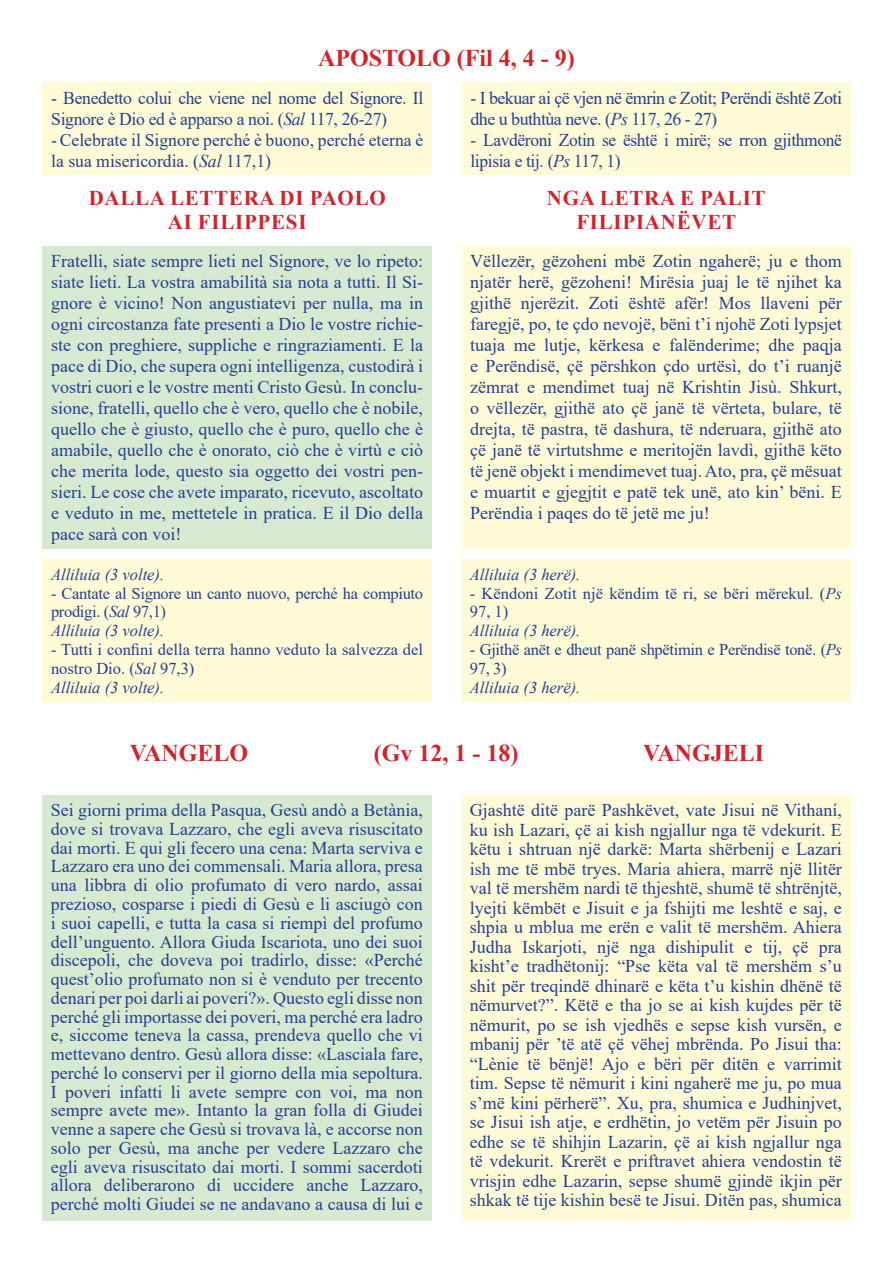
<style>
.page{position:relative;width:893px;height:1263px;background:#fff}
.page>*{position:absolute;margin:0;border:0;box-sizing:border-box;transform-origin:0 0}
.t1{font:700 24px "Times New Roman";color:#d1232a}
.t2{font:700 21px/24.2px "Times New Roman";letter-spacing:.035em;color:#d1232a;text-align:center}
.t3{font:18px/21px "Times New Roman";color:#253f8e;text-align:justify}
.t4{font:18px/21px "Times New Roman";letter-spacing:-.02em;color:#253f8e}
.t5{font:18px/21px "Times New Roman";letter-spacing:-.03em;color:#253f8e}
.t6{font:16.5px/19px "Times New Roman";letter-spacing:-.02em;color:#253f8e}
.t7{font:16.5px/18.9px "Times New Roman";color:#253f8e}
.t8{font:italic 16.5px "Times New Roman";color:#253f8e}
.s1{font-style:italic}
</style>
<div class="page">
<div style="left:43px;top:560px;width:389px;height:142px;background:#fffbd6"></div>
<div style="left:461px;top:560px;width:389px;height:142px;background:#fffbd6"></div>
<div style="left:43px;top:246px;width:389px;height:303px;background:#d8e9d2"></div>
<div style="left:462px;top:246px;width:388px;height:303px;background:#fffbd6"></div>
<div style="left:462px;top:83px;width:388px;height:92px;background:#fffbd6"></div>
<div style="left:43px;top:83px;width:389px;height:92px;background:#fffbd6"></div>
<div style="left:42px;top:795px;width:389px;height:425px;background:#d8e9d2"></div>
<div style="left:461px;top:795px;width:389px;height:425px;background:#fffbd6"></div>
<h1 class="t1" style="left:318px;top:41px;width:258px">APOSTOLO (Fil 4, 4 - 9)</h1>
<p class="t4" style="left:51px;top:87px;width:374px">- Benedetto colui che viene nel nome del Signore. Il<br>Signore è Dio ed è apparso a noi. (<span class="s1">Sal</span> 117, 26-27)</p>
<p class="t3" style="left:51px;top:129px;width:374px">- Celebrate il Signore perché è buono, perché eterna è la sua misericordia. (<span class="s1">Sal</span> 117,1)</p>
<p class="t5" style="left:470px;top:87px;width:373px">- I bekuar ai çë vjen në ëmrin e Zotit; Perëndi është Zoti dhe u buthtùa neve. (<span class="s1">Ps</span> 117, 26 - 27)</p>
<p class="t4" style="left:470px;top:129px;width:373px">- Lavdёroni Zotin se ёshtё i mirё; se rron gjithmonё lipisia e tij. (<span class="s1">Ps</span> 117, 1)</p>
<p class="t2" style="left:547px;top:185px;width:220px">NGA LETRA E PALIT<br>FILIPIANËVET</p>
<p class="t2" style="left:89px;top:185px;width:299px">DALLA LETTERA DI PAOLO<br>AI FILIPPESI</p>
<p class="t3" style="left:51px;top:250px;width:374px">Fratelli, siate sempre lieti nel Signore, ve lo ripeto: siate lieti. La vostra amabilità sia nota a tutti. Il Si&shy;gnore è vicino! Non angustiatevi per nulla, ma in ogni circostanza fate presenti a Dio le vostre richie&shy;ste con preghiere, suppliche e ringraziamenti. E la pace di Dio, che supera ogni intelligenza, custodirà i vostri cuori e le vostre menti Cristo Gesù. In conclu&shy;sione, fratelli, quello che è vero, quello che è nobile, quello che è giusto, quello che è puro, quello che è amabile, quello che è onorato, ciò che è virtù e ciò che merita lode, questo sia oggetto dei vostri pen&shy;sieri. Le cose che avete imparato, ricevuto, ascoltato e veduto in me, mettetele in pratica. E il Dio della pace sarà con voi!</p>
<p class="t3" style="left:470px;top:250px;width:373px">Vëllezër, gёzoheni mbë Zotin ngaherë; ju e thom njatёr herё, gёzoheni! Mirёsia juaj le tё njihet ka gjithё njerёzit. Zoti ёshtё afёr! Mos llaveni pёr faregjё, po, te çdo nevojë, bёni t’i njohё Zoti lypsjet tuaja me lutje, kërkesa e falёnderime; dhe paqja e Perёndisё, çё pёrshkon çdo urtësì, do t’i ruanjë zёmrat e mendimet tuaj në Krishtin Jisù. Shkurt, o vёllezёr, gjithё ato çё janё të vёrteta, bulare, tё drejta, tё pastra, tё dashura, tё nderuara, gjithë ato çë janë tё virtutshme e meritojën lavdì, gjithë këto të jenë objekt i mendimevet tuaj. Ato, pra, çё mёsuat e muartit e gjegjtit e patё tek unё, ato kin’ bёni. E Perёndia i paqes do tё jetё me ju!</p>
<p class="t8" style="left:51px;top:563px;width:115px">Alliluia (3 volte).</p>
<p class="t6" style="left:51px;top:583px;width:374px">- Cantate al Signore un canto nuovo, perché ha compiuto prodigi. (<span class="s1">Sal</span> 97,1)<br><span class="s1">Alliluia (3 volte).</span></p>
<p class="t7" style="left:51px;top:640px;width:374px">- Tutti i confini della terra hanno veduto la salvezza del nostro Dio. (<span class="s1">Sal</span> 97,3)<br><span class="s1">Alliluia (3 volte).</span></p>
<p class="t8" style="left:470px;top:563px;width:112px">Alliluia (3 herё).</p>
<p class="t7" style="left:470px;top:583px;width:374px">- Kёndoni Zotit njё kёndim tё ri, se bёri mërekul. (<span class="s1">Ps<br></span>97, 1)</p>
<p class="t8" style="left:470px;top:620px;width:112px">Alliluia (3 herё).</p>
<p class="t6" style="left:470px;top:640px;width:374px">- Gjithë anët e dheut panë shpëtimin e Perëndisë tonë. (<span class="s1">Ps<br></span>97, 3)</p>
<p class="t8" style="left:470px;top:676px;width:112px">Alliluia (3 herё).</p>
<h1 class="t1" style="left:130px;top:736px;width:120px">VANGELO</h1>
<h1 class="t1" style="left:374px;top:736px;width:146px">(Gv 12, 1 - 18)</h1>
<h1 class="t1" style="left:643px;top:736px;width:122px">VANGJELI</h1>
<p class="t3" style="left:51px;top:800px;width:374px;line-height:18.8px">Sei giorni prima della Pasqua, Gesù andò a Betània, dove si trovava Lazzaro, che egli aveva risuscitato dai morti. E qui gli fecero una cena: Marta serviva e Lazzaro era uno dei commensali. Maria allora, presa una libbra di olio profumato di vero nardo, assai prezioso, cosparse i piedi di Gesù e li asciugò con i suoi capelli, e tutta la casa si riempì del profumo dell’unguento. Allora Giuda Iscariota, uno dei suoi discepoli, che doveva poi tradirlo, disse: «Perché quest’olio profumato non si è venduto per trecento denari per poi darli ai poveri?». Questo egli disse non perché gli importasse dei poveri, ma perché era ladro e, siccome teneva la cassa, prendeva quello che vi mettevano dentro. Gesù allora disse: «Lasciala fare, perché lo conservi per il giorno della mia sepoltura.<br>I poveri infatti li avete sempre con voi, ma non sempre avete me». Intanto la gran folla di Giudei venne a sapere che Gesù si trovava là, e accorse non solo per Gesù, ma anche per vedere Lazzaro che egli aveva risuscitato dai morti. I sommi sacerdoti allora deliberarono di uccidere anche Lazzaro, perché molti Giudei se ne andavano a causa di lui e</p>
<p class="t3" style="left:470px;top:800px;width:374px;line-height:19.5px">Gjashtë ditë parë Pashkëvet, vate Jisui në Vithaní, ku ish Lazari, çë ai kish ngjallur nga të vdekurit. E këtu i shtruan një darkë: Marta shërbenij e Lazari ish me të mbë tryes. Maria ahiera, marrë një llitër val të mershëm nardi të thjeshtë, shumë të shtrënjtë, lyejti këmbët e Jisuit e ja fshijti me leshtë e saj, e shpia u mblua me erën e valit të mershëm. Ahiera Judha Iskarjoti, një nga dishipulit e tij, çë pra kisht’e tradhëtonij: “Pse këta val të mershëm s’u shit për treqindë dhinarë e këta t’u kishin dhënë të nëmurvet?”. Këtë e tha jo se ai kish kujdes për të nëmurit, po se ish vjedhës e sepse kish vursën, e mbanij për ’të atë çë vëhej mbrënda. Po Jisui tha: “Lènie të bënjë! Ajo e bëri për ditën e varrimit tim. Sepse të nëmurit i kini ngaherë me ju, po mua s’më kini përherë”. Xu, pra, shumica e Judhinjvet, se Jisui ish atje, e erdhëtin, jo vetëm për Jisuin po edhe se të shihjin Lazarin, çë ai kish ngjallur nga të vdekurit. Krerët e priftravet ahiera vendostin të vrisjin edhe Lazarin, sepse shumë gjindë ikjin për shkak të tije kishin besë te Jisui. Ditën pas, shumica</p>
</div>
